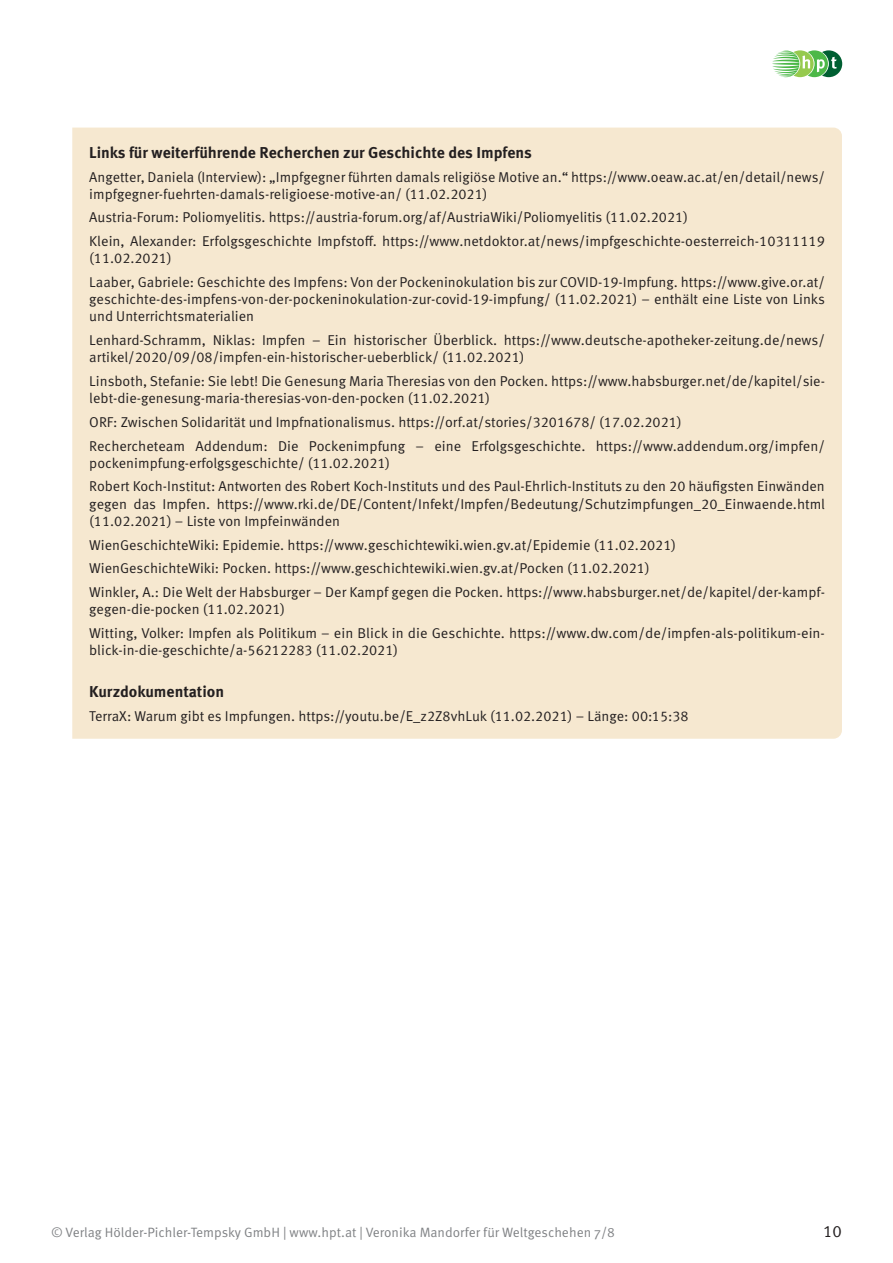
<style>
.page{position:relative;width:893px;height:1263px;background:#fff}
.page>*{position:absolute;margin:0;border:0;box-sizing:border-box;transform-origin:0 0}
.t1{font:16.5px "Meta Pro Norm";color:#231f20}
.Fließtext{font:700 15.75px "Meta Pro";color:#231f20}
.textquelle{font:14.25px/17.2px "Meta Pro Norm";color:#231f20}
.t2{font:13.5px "Meta Pro Norm";color:#808285}
</style>
<div class="page">
<svg style="left:772px;top:50px;width:70px;height:27px"></svg>
<div style="left:72px;top:128px;width:770px;height:611px;background:#f6e8d0"></div>
<p class="Fließtext" style="left:89px;top:140px;width:444px">Links für weiterführende Recherchen zur Geschichte des Impfens</p>
<p class="textquelle" style="left:89px;top:167px;width:737px">Angetter, Daniela (Interview): „Impfgegner führten damals religiöse Motive an.“ https://www.oeaw.ac.at/en/detail/news/ impfgegner-fuehrten-damals-religioese-motive-an/ (11.02.2021)</p>
<p class="textquelle" style="left:89px;top:208px;width:600px">Austria-Forum: Poliomyelitis. https://austria-forum.org/af/AustriaWiki/Poliomyelitis (11.02.2021)</p>
<p class="textquelle" style="left:89px;top:232px;width:737px">Klein, Alexander: Erfolgsgeschichte Impfstoff. https://www.netdoktor.at/news/impfgeschichte-oesterreich-10311119 (11.02.2021)</p>
<p class="textquelle" style="left:89px;top:272px;width:737px;text-align:justify">Laaber, Gabriele: Geschichte des Impfens: Von der Pockeninokulation bis zur COVID-19-Impfung. https://www.give.or.at/ geschichte-des-impfens-von-der-pockeninokulation-zur-covid-19-impfung/ (11.02.2021) – enthält eine Liste von Links und Unterrichtsmaterialien</p>
<p class="textquelle" style="left:89px;top:331px;width:737px">Lenhard-Schramm, Niklas: Impfen – Ein historischer Überblick. https://www.deutsche-apotheker-zeitung.de/news/ artikel/2020/09/08/impfen-ein-historischer-ueberblick/ (11.02.2021)</p>
<p class="textquelle" style="left:89px;top:371px;width:737px">Linsboth, Stefanie: Sie lebt! Die Genesung Maria Theresias von den Pocken. https://www.habsburger.net/de/kapitel/sie&shy;lebt-die-genesung-maria-theresias-von-den-pocken (11.02.2021)</p>
<p class="textquelle" style="left:89px;top:412px;width:594px">ORF: Zwischen Solidarität und Impfnationalismus. https://orf.at/stories/3201678/ (17.02.2021)</p>
<p class="textquelle" style="left:89px;top:436px;width:737px">Rechercheteam Addendum: Die Pockenimpfung – eine Erfolgsgeschichte. https://www.addendum.org/impfen/ pockenimpfung-erfolgsgeschichte/ (11.02.2021)</p>
<p class="textquelle" style="left:89px;top:477px;width:737px;text-align:justify">Robert Koch-Institut: Antworten des Robert Koch-Instituts und des Paul-Ehrlich-Instituts zu den 20 häufigsten Einwänden gegen das Impfen. https://www.rki.de/DE/Content/Infekt/Impfen/Bedeutung/Schutzimpfungen_20_Einwaende.html (11.02.2021) – Liste von Impfeinwänden</p>
<p class="textquelle" style="left:89px;top:535px;width:588px">WienGeschichteWiki: Epidemie. https://www.geschichtewiki.wien.gv.at/Epidemie (11.02.2021)</p>
<p class="textquelle" style="left:89px;top:559px;width:562px">WienGeschichteWiki: Pocken. https://www.geschichtewiki.wien.gv.at/Pocken (11.02.2021)</p>
<p class="textquelle" style="left:89px;top:582px;width:737px">Winkler, A.: Die Welt der Habsburger – Der Kampf gegen die Pocken. https://www.habsburger.net/de/kapitel/der-kampf&shy;gegen-die-pocken (11.02.2021)</p>
<p class="textquelle" style="left:89px;top:623px;width:737px">Witting, Volker: Impfen als Politikum – ein Blick in die Geschichte. https://www.dw.com/de/impfen-als-politikum-ein&shy;blick-in-die-geschichte/a-56212283 (11.02.2021)</p>
<p class="Fließtext" style="left:89px;top:679px;width:136px">Kurzdokumentation</p>
<p class="textquelle" style="left:89px;top:706px;width:601px">TerraX: Warum gibt es Impfungen. https://youtu.be/E_z2Z8vhLuk (11.02.2021) – Länge: 00:15:38</p>
<p class="t2" style="left:51px;top:1222px;width:566px">© Verlag Hölder-Pichler-Tempsky GmbH | www.hpt.at | Veronika Mandorfer für Weltgeschehen 7/8</p>
<p class="t1" style="left:823px;top:1219px;width:20px">10</p>
</div>
